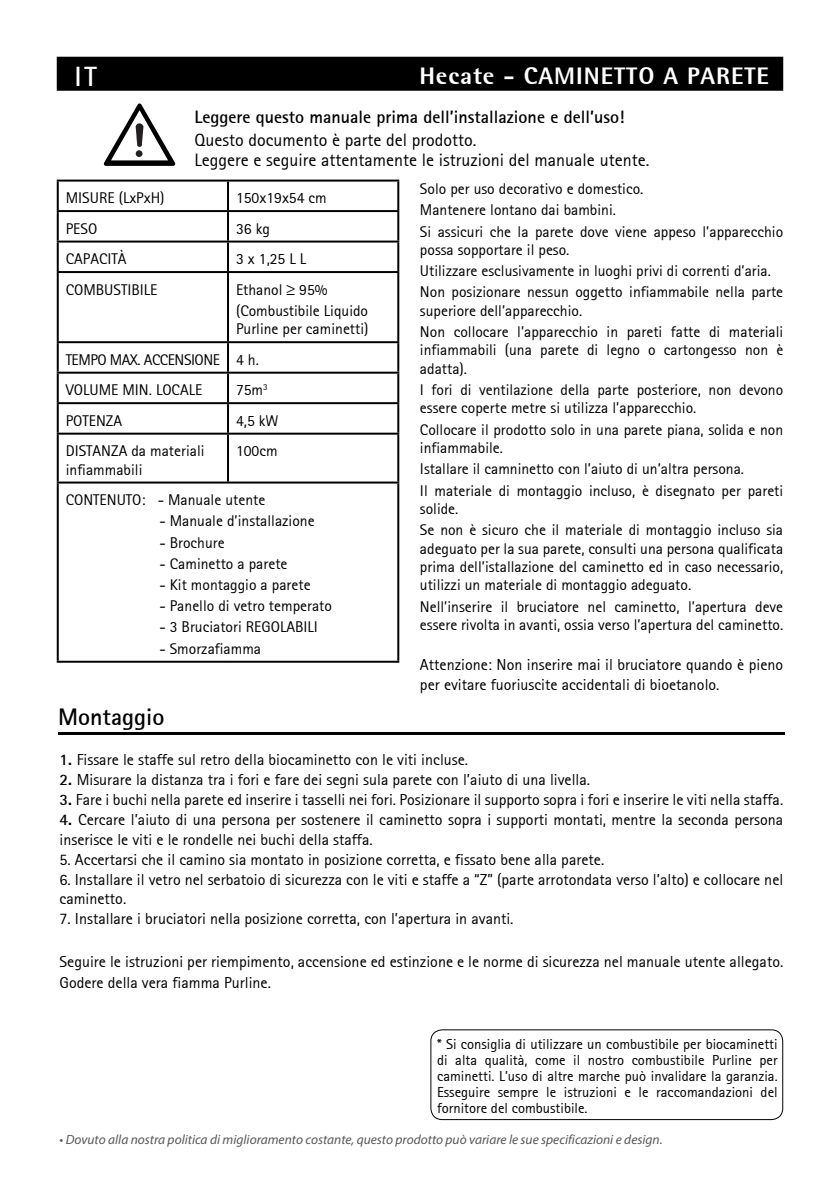
<style>
.page{position:relative;width:840px;height:1191px;background:#fff}
.page>*{position:absolute;margin:0;border:0;box-sizing:border-box;transform-origin:0 0}
.t1{font:700 28px "AT Rotis Sans Serif";color:#fff}
.t2{font:800 24px "AT Rotis Semi Sans";letter-spacing:.04em;color:#fff}
.t3{font:700 24px "AT Rotis Sans Serif";color:#000}
.t4{font:18px/20px "AT Rotis Sans Serif";color:#000}
.t5{font:700 18px "AT Rotis Sans Serif";color:#000}
.t6{font:16px/20px "AT Rotis Sans Serif";color:#000}
.t7{font:15.6px/21.2px "AT Rotis Sans Serif";color:#000}
.t8{font:14.6px/16px "AT Rotis Sans Serif";color:#000;text-align:justify}
.t9{font:italic 13.4px "Myriad Pro";color:#58585a}
.s1{font-weight:700}
</style>
<div class="page">
<hr style="left:58px;top:732px;width:726px;height:3px;background:#000">
<hr style="left:57px;top:180px;width:171px;height:2px;background:#000">
<hr style="left:57px;top:182px;width:2px;height:28px;background:#000">
<hr style="left:228px;top:180px;width:171px;height:2px;background:#000">
<hr style="left:227px;top:182px;width:2px;height:28px;background:#000">
<hr style="left:397px;top:182px;width:2px;height:28px;background:#000">
<hr style="left:57px;top:210px;width:171px;height:2px;background:#000">
<hr style="left:57px;top:212px;width:2px;height:28px;background:#000">
<hr style="left:228px;top:210px;width:171px;height:2px;background:#000">
<hr style="left:227px;top:212px;width:2px;height:28px;background:#000">
<hr style="left:397px;top:212px;width:2px;height:28px;background:#000">
<hr style="left:57px;top:240px;width:171px;height:2px;background:#000">
<hr style="left:57px;top:242px;width:2px;height:29px;background:#000">
<hr style="left:228px;top:240px;width:171px;height:2px;background:#000">
<hr style="left:227px;top:242px;width:2px;height:29px;background:#000">
<hr style="left:397px;top:242px;width:2px;height:29px;background:#000">
<hr style="left:57px;top:271px;width:171px;height:2px;background:#000">
<hr style="left:57px;top:273px;width:2px;height:68px;background:#000">
<hr style="left:228px;top:271px;width:171px;height:2px;background:#000">
<hr style="left:227px;top:273px;width:2px;height:68px;background:#000">
<hr style="left:397px;top:273px;width:2px;height:68px;background:#000">
<hr style="left:57px;top:341px;width:171px;height:2px;background:#000">
<hr style="left:57px;top:343px;width:2px;height:29px;background:#000">
<hr style="left:228px;top:341px;width:171px;height:2px;background:#000">
<hr style="left:227px;top:343px;width:2px;height:29px;background:#000">
<hr style="left:397px;top:343px;width:2px;height:29px;background:#000">
<hr style="left:57px;top:372px;width:171px;height:2px;background:#000">
<hr style="left:57px;top:374px;width:2px;height:28px;background:#000">
<hr style="left:228px;top:372px;width:171px;height:2px;background:#000">
<hr style="left:227px;top:374px;width:2px;height:28px;background:#000">
<hr style="left:397px;top:374px;width:2px;height:28px;background:#000">
<hr style="left:57px;top:402px;width:171px;height:2px;background:#000">
<hr style="left:57px;top:404px;width:2px;height:28px;background:#000">
<hr style="left:228px;top:402px;width:171px;height:2px;background:#000">
<hr style="left:227px;top:404px;width:2px;height:28px;background:#000">
<hr style="left:397px;top:404px;width:2px;height:28px;background:#000">
<hr style="left:57px;top:432px;width:171px;height:2px;background:#000">
<hr style="left:57px;top:435px;width:2px;height:46px;background:#000">
<hr style="left:228px;top:432px;width:171px;height:2px;background:#000">
<hr style="left:227px;top:435px;width:2px;height:46px;background:#000">
<hr style="left:397px;top:435px;width:2px;height:46px;background:#000">
<hr style="left:57px;top:481px;width:171px;height:2px;background:#000">
<hr style="left:57px;top:483px;width:2px;height:177px;background:#000">
<hr style="left:228px;top:481px;width:171px;height:2px;background:#000">
<hr style="left:397px;top:483px;width:2px;height:177px;background:#000">
<hr style="left:57px;top:660px;width:171px;height:2px;background:#000">
<hr style="left:228px;top:660px;width:171px;height:2px;background:#000">
<div style="left:58px;top:58px;width:723px;height:32px;background:#000"></div>
<div style="left:57px;top:57px;width:725px;height:34px;border:2px solid #000"></div>
<svg style="left:104px;top:103px;width:71px;height:63px"></svg>
<div style="left:430px;top:1029px;width:352px;height:91px;border:1px solid #000;border-radius:11px"></div>
<h1 class="t1" style="left:74px;top:59px;width:24px">IT</h1>
<h2 class="t2" style="left:419px;top:61px;width:351px">Hecate - CAMINETTO A PARETE</h2>
<p class="t5" style="left:194px;top:105px;width:431px">Leggere questo manuale prima dell’installazione e dell’uso!</p>
<p class="t4" style="left:194px;top:129px;width:456px">Questo documento è parte del prodotto.<br>Leggere e seguire attentamente le istruzioni del manuale utente.</p>
<p class="t7" style="left:66px;top:187px;width:100px">MISURE (LxPxH)</p>
<p class="t7" style="left:236px;top:187px;width:92px">150x19x54 cm</p>
<p class="t7" style="left:66px;top:218px;width:33px">PESO</p>
<p class="t7" style="left:236px;top:218px;width:35px">36 kg</p>
<p class="t7" style="left:66px;top:248px;width:62px">CAPACITÀ</p>
<p class="t7" style="left:236px;top:248px;width:72px">3 x 1,25 L L</p>
<p class="t7" style="left:66px;top:278px;width:93px">COMBUSTIBILE</p>
<p class="t7" style="left:236px;top:278px;width:133px">Ethanol ≥ 95% (Combustibile Liquido</p>
<p class="t7" style="left:66px;top:313px;width:304px;line-height:30.4px;text-indent:170px">Purline per caminetti)<br>TEMPO MAX. ACCENSIONE 4 h.<br>VOLUME MIN. LOCALE</p>
<p class="t7" style="left:236px;top:379px;width:33px">75m<sup>3</sup></p>
<p class="t7" style="left:66px;top:410px;width:58px">POTENZA</p>
<p class="t7" style="left:236px;top:410px;width:44px">4,5 kW</p>
<p class="t7" style="left:66px;top:441px;width:140px;line-height:18.4px">DISTANZA da materiali infiammabili</p>
<p class="t7" style="left:236px;top:440px;width:43px">100cm</p>
<p class="t7" style="left:66px;top:489px;width:201px">CONTENUTO: - Manuale utente</p>
<p class="t7" style="left:159px;top:510px;width:157px">- Manuale d’installazione</p>
<p class="t7" style="left:159px;top:531px;width:67px">- Brochure</p>
<p class="t7" style="left:159px;top:553px;width:129px">- Caminetto a parete</p>
<p class="t7" style="left:159px;top:574px;width:153px">- Kit montaggio a parete</p>
<p class="t7" style="left:159px;top:595px;width:174px">- Panello di vetro temperato</p>
<p class="t7" style="left:159px;top:616px;width:160px">- 3 Bruciatori REGOLABILI</p>
<p class="t7" style="left:159px;top:637px;width:103px">- Smorzafiamma</p>
<h2 class="t3" style="left:58px;top:701px;width:108px">Montaggio</h2>
<p class="t7" style="left:420px;top:178px;width:364px">Solo per uso decorativo e domestico.<br>Mantenere lontano dai bambini.<br>Si assicuri che la parete dove viene appeso l’apparecchio</p>
<p class="t7" style="left:420px;top:239px;width:364px">possa sopportare il peso.<br>Utilizzare esclusivamente in luoghi privi di correnti d’aria.<br>Non posizionare nessun oggetto infiammabile nella parte</p>
<p class="t7" style="left:420px;top:300px;width:364px">superiore dell’apparecchio.<br>Non collocare l’apparecchio in pareti fatte di materiali</p>
<p class="t7" style="left:420px;top:341px;width:364px;line-height:18.4px">infiammabili (una parete di legno o cartongesso non è adatta).</p>
<p class="t7" style="left:420px;top:380px;width:364px;line-height:18.4px">I fori di ventilazione della parte posteriore, non devono essere coperte metre si utilizza l’apparecchio.</p>
<p class="t7" style="left:420px;top:420px;width:364px;line-height:18.4px">Collocare il prodotto solo in una parete piana, solida e non infiammabile.</p>
<p class="t7" style="left:420px;top:458px;width:364px">Istallare il camninetto con l’aiuto di un’altra persona.<br>Il materiale di montaggio incluso, è disegnato per pareti</p>
<p class="t7" style="left:420px;top:498px;width:364px">solide.<br>Se non è sicuro che il materiale di montaggio incluso sia</p>
<p class="t7" style="left:420px;top:539px;width:364px;line-height:18.4px;text-align:justify">adeguato per la sua parete, consulti una persona qualificata prima dell’istallazione del caminetto ed in caso necessario, utilizzi un materiale di montaggio adeguato.</p>
<p class="t7" style="left:420px;top:597px;width:364px;line-height:18.4px">Nell’inserire il bruciatore nel caminetto, l’apertura deve essere rivolta in avanti, ossia verso l’apertura del caminetto.</p>
<p class="t6" style="left:420px;top:654px;width:364px">Attenzione: Non inserire mai il bruciatore quando è pieno per evitare fuoriuscite accidentali di bioetanolo.</p>
<p class="t6" style="left:59px;top:749px;width:410px"><span class="s1">1.</span> Fissare le staffe sul retro della biocaminetto con le viti incluse.</p>
<p class="t6" style="left:59px;top:769px;width:531px"><span class="s1">2.</span> Misurare la distanza tra i fori e fare dei segni sula parete con l’aiuto di una livella.</p>
<p class="t6" style="left:59px;top:789px;width:724px"><span class="s1">3.</span> Fare i buchi nella parete ed inserire i tasselli nei fori. Posizionare il supporto sopra i fori e inserire le viti nella staffa.</p>
<p class="t6" style="left:59px;top:809px;width:724px"><span class="s1">4.</span> Cercare l’aiuto di una persona per sostenere il caminetto sopra i supporti montati, mentre la seconda persona inserisce le viti e le rondelle nei buchi della staffa.</p>
<p class="t6" style="left:59px;top:849px;width:546px">5. Accertarsi che il camino sia montato in posizione corretta, e fissato bene alla parete.</p>
<p class="t6" style="left:59px;top:870px;width:724px;line-height:19.2px">6. Installare il vetro nel serbatoio di sicurezza con le viti e staffe a “Z” (parte arrotondata verso l’alto) e collocare nel caminetto.</p>
<p class="t6" style="left:59px;top:909px;width:455px">7. Installare i bruciatori nella posizione corretta, con l’apertura in avanti.</p>
<p class="t6" style="left:59px;top:951px;width:724px;line-height:21px">Seguire le istruzioni per riempimento, accensione ed estinzione e le norme di sicurezza nel manuale utente allegato.<br>Godere della vera fiamma Purline.</p>
<p class="t8" style="left:437px;top:1035px;width:342px">* Si consiglia di utilizzare un combustibile per biocaminetti di alta qualità, come il nostro combustibile Purline per caminetti. L’uso di altre marche può invalidare la garanzia.<br>Esseguire sempre le istruzioni e le raccomandazioni del fornitore del combustibile.</p>
<p class="t9" style="left:59px;top:1131px;width:604px">• Dovuto alla nostra politica di miglioramento costante, questo prodotto può variare le sue specificazioni e design.</p>
</div>
